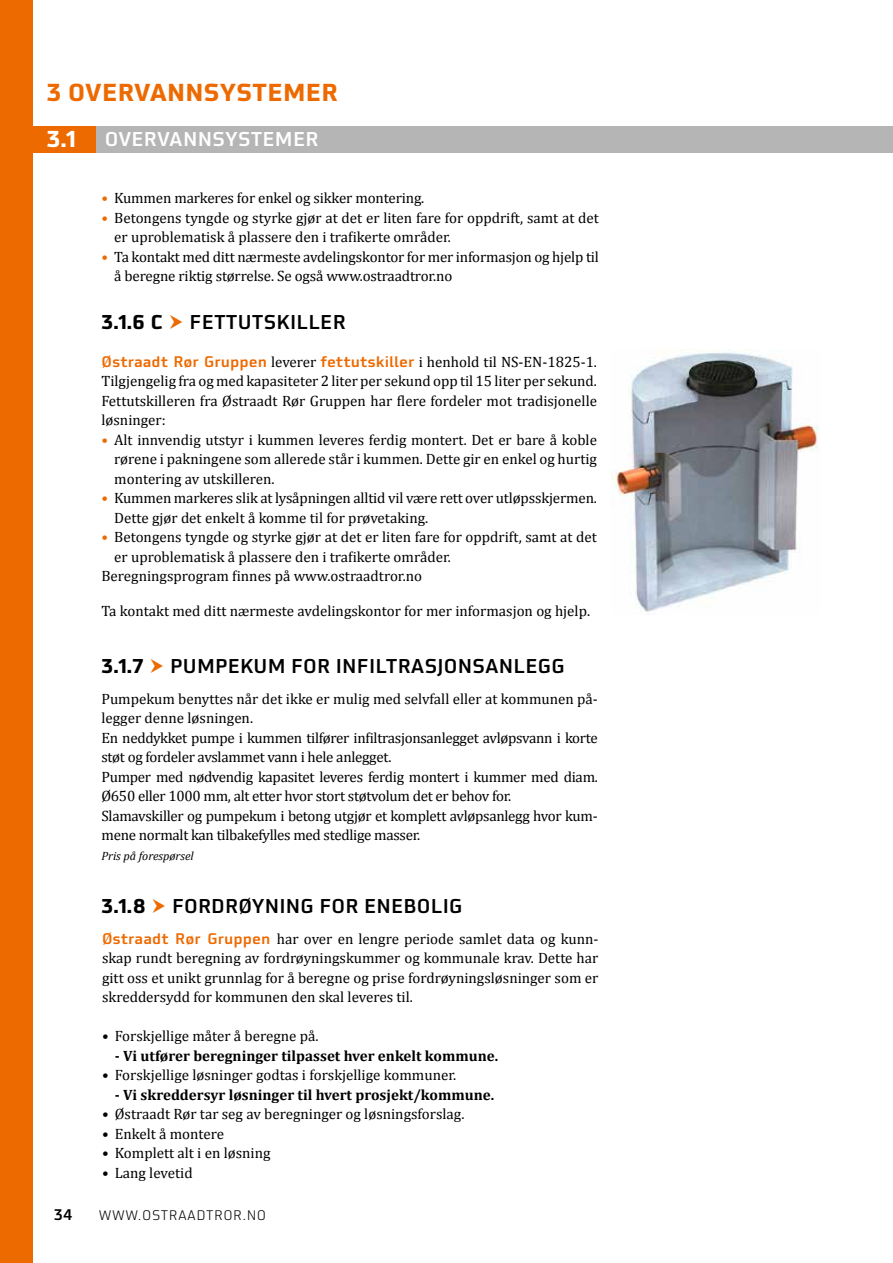
<style>
.page{position:relative;width:893px;height:1263px;background:#fff}
.page>*{position:absolute;margin:0;border:0;box-sizing:border-box;transform-origin:0 0}
.t1{font:700 24px "Utility OT";letter-spacing:.01em;color:#ed6a00}
.t2{font:700 22.5px "Utility OT";color:#fff}
.t3{font:500 19.5px "Utility OT";letter-spacing:.01em;color:#000}
.t4{font:500 19.5px "Utility OT";letter-spacing:.01em;color:#fff}
.t5{font:700 19.5px "Utility OT";color:#000}
.t6{font:15px/19.5px "Cambria";letter-spacing:-.01em;color:#000}
.t7{font:700 15px "Cambria";color:#000}
.t8{font:500 15px "Utility OT";color:#ed6a00}
.t9{font:500 15px "Utility OT";color:#000}
.t10{font:300 13.5px "Utility OT";letter-spacing:.04em;color:#000}
.t11{font:italic 12px "Cambria";color:#000}
.s1{color:#ed6a00}
.s2{font-family:"Cambria";font-weight:400;color:#000}
.s3{font-family:"Utility OT";font-weight:500;color:#ed6a00}
</style>
<div class="page">
<div style="left:0;top:126px;width:893px;height:27px;background:#b5b5b5"></div>
<div style="left:0;top:126px;width:96px;height:27px;background:#ed6a00"></div>
<div style="left:0;top:0;width:32px;height:1263px;background:#ed6a00"></div>
<img style="left:612px;top:349px;width:207px;height:263px">
<h1 class="t1" style="left:47px;top:77px;width:293px">3 OVERVANNSYSTEMER</h1>
<h2 class="t2" style="left:47px;top:124px;width:31px">3.1</h2>
<h3 class="t4" style="left:105px;top:127px;width:215px">OVERVANNSYSTEMER</h3>
<p class="t6" style="left:101px;top:188px;width:324px"><span class="s1">•</span> Kummen markeres for enkel og sikker montering.</p>
<p class="t6" style="left:114px;top:208px;width:486px;text-indent:-13px"><span class="s1">•</span> Betongens tyngde og styrke gjør at det er liten fare for oppdrift, samt at det er uproblematisk å plassere den i trafikerte områder.</p>
<p class="t6" style="left:114px;top:247px;width:486px;text-indent:-13px"><span class="s1">•</span> Ta kontakt med ditt nærmeste avdelingskontor for mer informasjon og hjelp til å beregne riktig størrelse. Se også www.ostraadtror.no</p>
<h3 class="t5" style="left:101px;top:309px;width:63px">3.1.6 C</h3>
<h3 class="t3" style="left:190px;top:310px;width:158px">FETTUTSKILLER</h3>
<p class="t8" style="left:101px;top:352px;width:497px">Østraadt Rør Gruppen <span class="s2">leverer</span> fettutskiller <span class="s2">i henhold til NS-EN-1825-1.</span></p>
<p class="t6" style="left:101px;top:371px;width:497px;text-align:justify">Tilgjengelig fra og med kapasiteter 2 liter per sekund opp til 15 liter per sekund.<br>Fettutskilleren fra Østraadt Rør Gruppen har flere fordeler mot tradisjonelle løsninger:</p>
<p class="t6" style="left:114px;top:430px;width:484px;text-align:justify;text-indent:-13px"><span class="s1">•</span> Alt innvendig utstyr i kummen leveres ferdig montert. Det er bare å koble rørene i pakningene som allerede står i kummen. Dette gir en enkel og hurtig montering av utskilleren.</p>
<p class="t6" style="left:114px;top:488px;width:484px;text-indent:-13px"><span class="s1">•</span> Kummen markeres slik at lysåpningen alltid vil være rett over utløpsskjermen.<br>Dette gjør det enkelt å komme til for prøvetaking.</p>
<p class="t6" style="left:101px;top:527px;width:497px"><span class="s1">•</span> Betongens tyngde og styrke gjør at det er liten fare for oppdrift, samt at det</p>
<p class="t6" style="left:114px;top:547px;width:338px">er uproblematisk å plassere den i trafikerte områder.</p>
<p class="t6" style="left:101px;top:566px;width:322px">Beregningsprogram finnes på www.ostraadtror.no</p>
<p class="t6" style="left:101px;top:601px;width:490px">Ta kontakt med ditt nærmeste avdelingskontor for mer informasjon og hjelp.</p>
<h3 class="t5" style="left:101px;top:654px;width:44px">3.1.7</h3>
<h3 class="t3" style="left:170px;top:654px;width:396px">PUMPEKUM FOR INFILTRASJONSANLEGG</h3>
<p class="t6" style="left:101px;top:689px;width:498px">Pumpekum benyttes når det ikke er mulig med selvfall eller at kommunen på&shy;legger denne løsningen.<br>En neddykket pumpe i kummen tilfører infiltrasjonsanlegget avløpsvann i korte støt og fordeler avslammet vann i hele anlegget.<br>Pumper med nødvendig kapasitet leveres ferdig montert i kummer med diam.<br>Ø650 eller 1000 mm, alt etter hvor stort støtvolum det er behov for.<br>Slamavskiller og pumpekum i betong utgjør et komplett avløpsanlegg hvor kum&shy;mene normalt kan tilbakefylles med stedlige masser.</p>
<p class="t11" style="left:101px;top:847px;width:94px">Pris på forespørsel</p>
<h3 class="t5" style="left:101px;top:893px;width:45px">3.1.8</h3>
<h3 class="t3" style="left:172px;top:894px;width:292px">FORDRØYNING FOR ENEBOLIG</h3>
<p class="t6" style="left:102px;top:929px;width:498px;text-align:justify"><span class="s3">Østraadt Rør Gruppen</span> har over en lengre periode samlet data og kunn&shy;skap rundt beregning av fordrøyningskummer og kommunale krav. Dette har gitt oss et unikt grunnlag for å beregne og prise fordrøyningsløsninger som er skreddersydd for kommunen den skal leveres til.</p>
<p class="t6" style="left:102px;top:1026px;width:218px">• Forskjellige måter å beregne på.</p>
<p class="t7" style="left:115px;top:1045px;width:385px">- Vi utfører beregninger tilpasset hver enkelt kommune.</p>
<p class="t6" style="left:102px;top:1065px;width:356px">• Forskjellige løsninger godtas i forskjellige kommuner.</p>
<p class="t7" style="left:115px;top:1084px;width:381px">- Vi skreddersyr løsninger til hvert prosjekt/kommune.</p>
<p class="t6" style="left:102px;top:1104px;width:364px">• Østraadt Rør tar seg av beregninger og løsningsforslag.</p>
<p class="t6" style="left:102px;top:1124px;width:124px">• Enkelt å montere</p>
<p class="t6" style="left:102px;top:1143px;width:170px">• Komplett alt i en løsning</p>
<p class="t6" style="left:102px;top:1163px;width:92px">• Lang levetid</p>
<p class="t9" style="left:54px;top:1205px;width:20px">34</p>
<p class="t10" style="left:99px;top:1208px;width:169px">WWW.OSTRAADTROR.NO</p>
</div>
